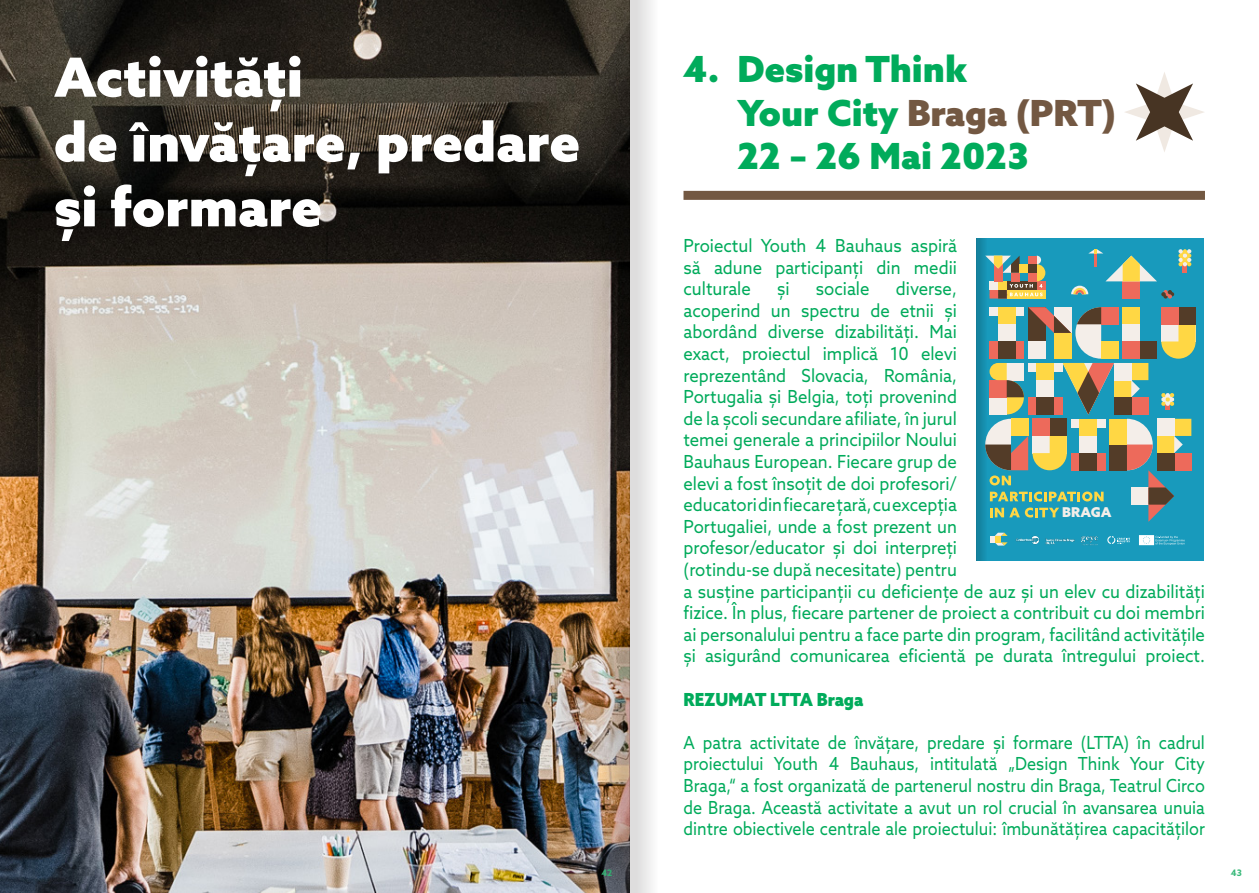
<style>
.page{position:relative;width:1259px;height:893px;background:#fff}
.page>*{position:absolute;margin:0;border:0;box-sizing:border-box;transform-origin:0 0}
.t1{font:900 54px/64.8px "Azo Sans";color:#fff}
.t2{font:900 36px/43.2px "Azo Sans";color:#00ab5b}
.t3{font:18px/21.6px "Azo Sans";color:#00ab5b;text-align:justify;scale:.93 1}
.t4{font:18px/21.6px "Azo Sans";color:#00ab5b;text-align:justify;scale:.9 1}
.t5{font:900 18px "Azo Sans";color:#00ab5b;scale:.93 1}
.t6{font:900 13.5px "Azo Sans";color:#f4eee9}
.t7{font:700 9px "Azo Sans";color:#39b97a}
.s1{color:#735842}
</style>
<div class="page">
<img style="left:0;top:0;width:572px;height:893px">
<div style="left:683px;top:191px;width:522px;height:9px;background:#735842"></div>
<div style="left:976px;top:238px;width:228px;height:323px;background:#189abc"></div>
<svg style="left:997px;top:256px;width:48px;height:43px"></svg>
<div style="left:1011px;top:273px;width:8px;height:8px;background:#ed6a5b"></div>
<div style="left:1019px;top:264px;width:9px;height:9px;background:#ffd744"></div>
<div style="left:1028px;top:264px;width:8px;height:9px;background:#533c28"></div>
<svg style="left:997px;top:307px;width:198px;height:215px"></svg>
<svg style="left:1071px;top:249px;width:120px;height:50px"></svg>
<svg style="left:997px;top:533px;width:10px;height:13px"></svg>
<svg style="left:1107px;top:536px;width:23px;height:8px"></svg>
<img style="left:1081px;top:536px;width:16px;height:9px">
<img style="left:1045px;top:538px;width:30px;height:7px">
<img style="left:1015px;top:535px;width:25px;height:10px">
<svg style="left:1139px;top:535px;width:45px;height:10px"></svg>
<svg style="left:976px;top:238px;width:21px;height:323px"></svg>
<svg style="left:1125px;top:72px;width:79px;height:80px"></svg>
<img style="left:572px;top:0;width:57px;height:893px">
<div style="left:629px;top:0;width:58px;height:893px;background:linear-gradient(to right,#e0dfe0,#fff)"></div>
<p class="t1" style="left:54px;top:44px;width:250px">Activități</p>
<p class="t1" style="left:54px;top:109px;width:528px">de învățare, predare și formare</p>
<p class="t2" style="left:683px;top:47px;width:285px">4. Design Think</p>
<p class="t2" style="left:737px;top:90px;width:380px">Your City <span class="s1">Braga (PRT)<br></span>22 – 26 Mai 2023</p>
<p class="t3" style="left:683px;top:235px;width:296px">Proiectul Youth 4 Bauhaus aspiră să adune participanți din medii culturale</p>
<p class="t3" style="left:683px;top:278px;width:562px;text-align:left;text-indent:212px">diverse,<br>acoperind un spectru de etnii și<br>abordând diverse dizabilități. Mai<br>exact, proiectul implică 10 elevi<br>reprezentând Slovacia, România,<br>Portugalia și Belgia, toți provenind<br>de la școli secundare afiliate, în jurul<br>temei generale a principiilor Noului<br>Bauhaus European. Fiecare grup de<br>elevi a fost însoțit de doi profesori/<br>educatori din fiecare țară, cu excepția<br>Portugaliei, unde a fost prezent un<br>profesor/educator și doi interpreți<br>(rotindu-se după necesitate) pentru<br>a susține participanții cu deficiențe de auz și un elev cu dizabilități fizice. În plus, fiecare partener de proiect a contribuit cu doi membri ai personalului pentru a face parte din program, facilitând activitățile și asigurând comunicarea eficientă pe durata întregului proiect.</p>
<p class="t5" style="left:683px;top:687px;width:195px">REZUMAT LTTA Braga</p>
<p class="t4" style="left:683px;top:731px;width:581px">A patra activitate de învățare, predare și formare (LTTA) în cadrul proiectului Youth 4 Bauhaus, intitulată „Design Think Your City Braga,“ a fost organizată de partenerul nostru din Braga, Teatrul Circo de Braga. Această activitate a avut un rol crucial în avansarea unuia dintre obiectivele centrale ale proiectului: îmbunătățirea capacităților</p>
<p class="t3" style="left:777px;top:278px;width:15px">și</p>
<p class="t3" style="left:816px;top:278px;width:59px">sociale</p>
<p class="t6" style="left:1062px;top:503px;width:51px">BRAGA</p>
<p class="t7" style="left:601px;top:867px;width:13px">42</p>
<p class="t7" style="left:1231px;top:867px;width:13px">43</p>
</div>
